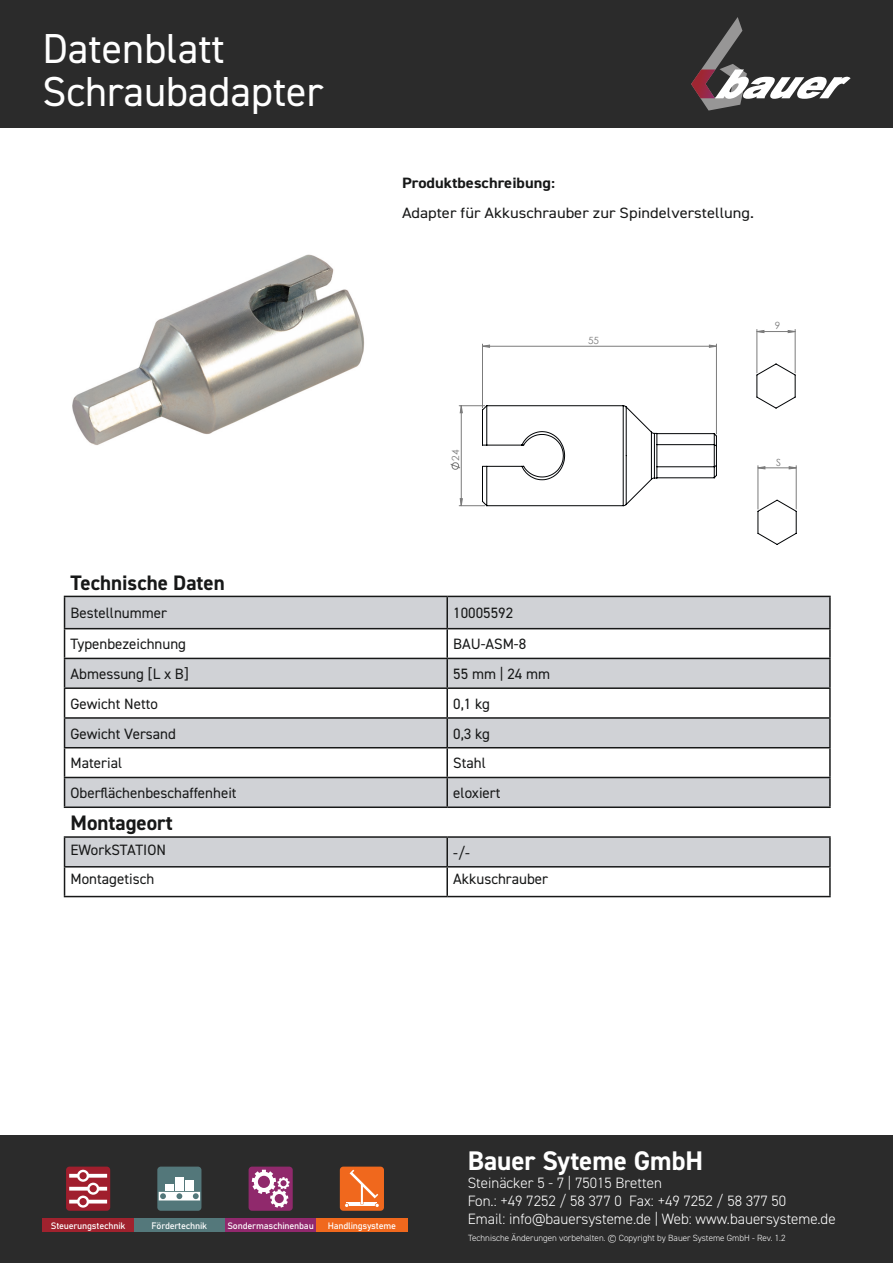
<style>
.page{position:relative;width:893px;height:1263px;background:#fff}
.page>*{position:absolute;margin:0;border:0;box-sizing:border-box;transform-origin:0 0}
.t1{font:42px "DIN2014";color:#fff}
.t2{font:700 27px "DIN2014";color:#fff}
.t3{font:700 21px "DIN2014";color:#171818}
.t4{font:15px "DIN2014";color:#171818}
.t5{font:300 15px/18px "DIN2014";color:#fff}
.t6{font:15px "DIN2014";color:#171818;scale:1.1 1}
.t7{font:700 15px "DIN2014";color:#171818;scale:1.1 1}
.t8{font:9.9px "Century Gothic";color:#7b7b7b}
.t9{font:9.15px "Bahnschrift";letter-spacing:-.02em;color:#fff}
.t10{font:300 9px "DIN2014";color:#fff}
.s1{font-family:"Calibri"}
</style>
<div class="page">
<div style="left:0;top:1135px;width:893px;height:128px;background:#2b2b2b"></div>
<div style="left:249px;top:1166px;width:44px;height:45px;background:#90296c;border-radius:3px"></div>
<svg style="left:252px;top:1170px;width:38px;height:38px"></svg>
<div style="left:225px;top:1219px;width:91px;height:13px;background:#91286d"></div>
<div style="left:157px;top:1166px;width:44px;height:45px;background:#53777a;border-radius:3px"></div>
<svg style="left:159px;top:1192px;width:41px;height:8px"></svg>
<div style="left:175px;top:1177px;width:9px;height:14px;background:#fff"></div>
<div style="left:185px;top:1180px;width:9px;height:11px;background:#fff"></div>
<div style="left:165px;top:1184px;width:8px;height:7px;background:#fff"></div>
<div style="left:134px;top:1219px;width:91px;height:13px;background:#54787b"></div>
<div style="left:66px;top:1166px;width:44px;height:45px;background:#a01e2d;border-radius:3px"></div>
<svg style="left:69px;top:1170px;width:38px;height:38px"></svg>
<div style="left:43px;top:1219px;width:91px;height:13px;background:#a0222e"></div>
<div style="left:340px;top:1166px;width:44px;height:45px;background:#f0681d;border-radius:3px"></div>
<svg style="left:345px;top:1170px;width:34px;height:37px"></svg>
<div style="left:316px;top:1219px;width:92px;height:13px;background:#f0681d"></div>
<div style="left:0;top:0;width:893px;height:128px;background:#2b2b2b"></div>
<svg style="left:691px;top:17px;width:160px;height:94px"></svg>
<svg style="left:65px;top:597px;width:764px;height:269px;fill:#d0d2d6"></svg>
<hr style="left:64px;top:596px;width:383px;height:1px;background:#171818">
<hr style="left:64px;top:597px;width:1px;height:31px;background:#171818">
<hr style="left:447px;top:596px;width:384px;height:1px;background:#171818">
<hr style="left:446px;top:597px;width:2px;height:31px;background:#171818">
<hr style="left:829px;top:597px;width:2px;height:31px;background:#171818">
<hr style="left:64px;top:628px;width:383px;height:1px;background:#171818">
<hr style="left:447px;top:628px;width:384px;height:1px;background:#171818">
<hr style="left:446px;top:629px;width:2px;height:29px;background:#171818">
<hr style="left:829px;top:629px;width:2px;height:29px;background:#171818">
<hr style="left:64px;top:658px;width:383px;height:1px;background:#171818">
<hr style="left:447px;top:658px;width:384px;height:1px;background:#171818">
<hr style="left:446px;top:659px;width:2px;height:28px;background:#171818">
<hr style="left:829px;top:659px;width:2px;height:28px;background:#171818">
<hr style="left:64px;top:687px;width:383px;height:2px;background:#171818">
<hr style="left:447px;top:687px;width:384px;height:2px;background:#171818">
<hr style="left:446px;top:689px;width:2px;height:28px;background:#171818">
<hr style="left:829px;top:689px;width:2px;height:28px;background:#171818">
<hr style="left:64px;top:717px;width:383px;height:2px;background:#171818">
<hr style="left:447px;top:717px;width:384px;height:2px;background:#171818">
<hr style="left:446px;top:719px;width:2px;height:28px;background:#171818">
<hr style="left:829px;top:719px;width:2px;height:28px;background:#171818">
<hr style="left:64px;top:747px;width:383px;height:1px;background:#171818">
<hr style="left:447px;top:747px;width:384px;height:1px;background:#171818">
<hr style="left:446px;top:748px;width:2px;height:29px;background:#171818">
<hr style="left:829px;top:748px;width:2px;height:29px;background:#171818">
<hr style="left:64px;top:777px;width:383px;height:1px;background:#171818">
<svg style="left:64px;top:629px;width:1px;height:177px"></svg>
<hr style="left:447px;top:777px;width:384px;height:1px;background:#171818">
<hr style="left:446px;top:778px;width:2px;height:28px;background:#171818">
<hr style="left:829px;top:778px;width:2px;height:28px;background:#171818">
<hr style="left:64px;top:806px;width:383px;height:2px;background:#171818">
<hr style="left:447px;top:806px;width:384px;height:2px;background:#171818">
<hr style="left:64px;top:836px;width:383px;height:2px;background:#171818">
<hr style="left:447px;top:836px;width:384px;height:2px;background:#171818">
<hr style="left:446px;top:838px;width:2px;height:28px;background:#171818">
<hr style="left:829px;top:838px;width:2px;height:28px;background:#171818">
<hr style="left:64px;top:866px;width:383px;height:1px;background:#171818">
<svg style="left:64px;top:838px;width:1px;height:58px"></svg>
<hr style="left:447px;top:866px;width:384px;height:1px;background:#171818">
<hr style="left:446px;top:867px;width:2px;height:29px;background:#171818">
<hr style="left:829px;top:867px;width:2px;height:29px;background:#171818">
<hr style="left:64px;top:896px;width:383px;height:1px;background:#171818">
<hr style="left:447px;top:896px;width:384px;height:1px;background:#171818">
<img style="left:72px;top:254px;width:292px;height:191px">
<hr style="left:482px;top:344px;width:1px;height:64px;background:#7b7b7b">
<hr style="left:716px;top:344px;width:1px;height:90px;background:#7b7b7b">
<hr style="left:796px;top:466px;width:1px;height:43px;background:#7b7b7b">
<hr style="left:758px;top:466px;width:1px;height:43px;background:#7b7b7b">
<hr style="left:795px;top:329px;width:1px;height:44px;background:#7b7b7b">
<hr style="left:756px;top:329px;width:1px;height:44px;background:#7b7b7b">
<svg style="left:483px;top:345px;width:233px;height:3px"></svg>
<svg style="left:450px;top:405px;width:267px;height:102px"></svg>
<svg style="left:756px;top:330px;width:41px;height:140px"></svg>
<svg style="left:757px;top:499px;width:40px;height:46px"></svg>
<h1 class="t1" style="left:43px;top:22px;width:184px">Datenblatt</h1>
<p class="t1" style="left:43px;top:65px;width:282px">Schraubadapter</p>
<p class="t7" style="left:402px;top:173px;width:141px">Produktbeschreibung<span class="s1">:</span></p>
<p class="t6" style="left:402px;top:203px;width:321px">Adapter für Akkuschrauber zur Spindelverstellung.</p>
<p class="t8" style="left:588px;top:333px;width:12px">55</p>
<p class="t8" style="left:775px;top:319px;width:7px">9</p>
<p class="t8" style="left:449px;top:460px;width:12px;rotate:-90deg">24</p>
<p class="t8" style="left:776px;top:455px;width:6px">S</p>
<p class="t3" style="left:71px;top:568px;width:156px">Technische Daten</p>
<p class="t4" style="left:71px;top:604px;width:98px">Bestellnummer</p>
<p class="t4" style="left:453px;top:604px;width:61px">10005592</p>
<p class="t4" style="left:71px;top:635px;width:117px">Typenbezeichnung</p>
<p class="t4" style="left:453px;top:635px;width:75px">BAU-ASM-8</p>
<p class="t4" style="left:71px;top:665px;width:120px">Abmessung [L x B]</p>
<p class="t4" style="left:453px;top:665px;width:98px">55 mm | 24 mm</p>
<p class="t4" style="left:71px;top:694px;width:89px">Gewicht Netto</p>
<p class="t4" style="left:453px;top:694px;width:38px">0,1 kg</p>
<p class="t4" style="left:71px;top:724px;width:107px">Gewicht Versand</p>
<p class="t4" style="left:453px;top:724px;width:38px">0,3 kg</p>
<p class="t4" style="left:71px;top:754px;width:53px">Material</p>
<p class="t4" style="left:453px;top:754px;width:34px">Stahl</p>
<p class="t4" style="left:71px;top:784px;width:168px">Oberflächenbeschaffenheit</p>
<p class="t4" style="left:453px;top:784px;width:49px">eloxiert</p>
<p class="t3" style="left:71px;top:809px;width:104px">Montageort</p>
<p class="t4" style="left:71px;top:840px;width:97px">EWorkSTATION</p>
<p class="t4" style="left:453px;top:843px;width:18px">-/-</p>
<p class="t4" style="left:71px;top:870px;width:85px">Montagetisch</p>
<p class="t4" style="left:453px;top:870px;width:96px">Akkuschrauber</p>
<p class="t9" style="left:51px;top:1219px;width:76px">Steuerungstechnik</p>
<p class="t9" style="left:152px;top:1219px;width:57px">Fördertechnik</p>
<p class="t9" style="left:227px;top:1219px;width:88px">Sondermaschinenbau</p>
<p class="t9" style="left:328px;top:1219px;width:70px">Handlingsysteme</p>
<h2 class="t2" style="left:468px;top:1143px;width:237px">Bauer Syteme GmbH</h2>
<p class="t5" style="left:468px;top:1174px;width:369px">Steinäcker 5 - 7 | 75015 Bretten<br>Fon.: +49 7252 / 58 377 0 Fax: +49 7252 / 58 377 50<br>Email: info@bauersysteme.de | Web: www.bauersysteme.de</p>
<p class="t10" style="left:468px;top:1233px;width:319px">Technische Änderungen vorbehalten. © Copyright by Bauer Systeme GmbH - Rev. 1.2</p>
</div>
